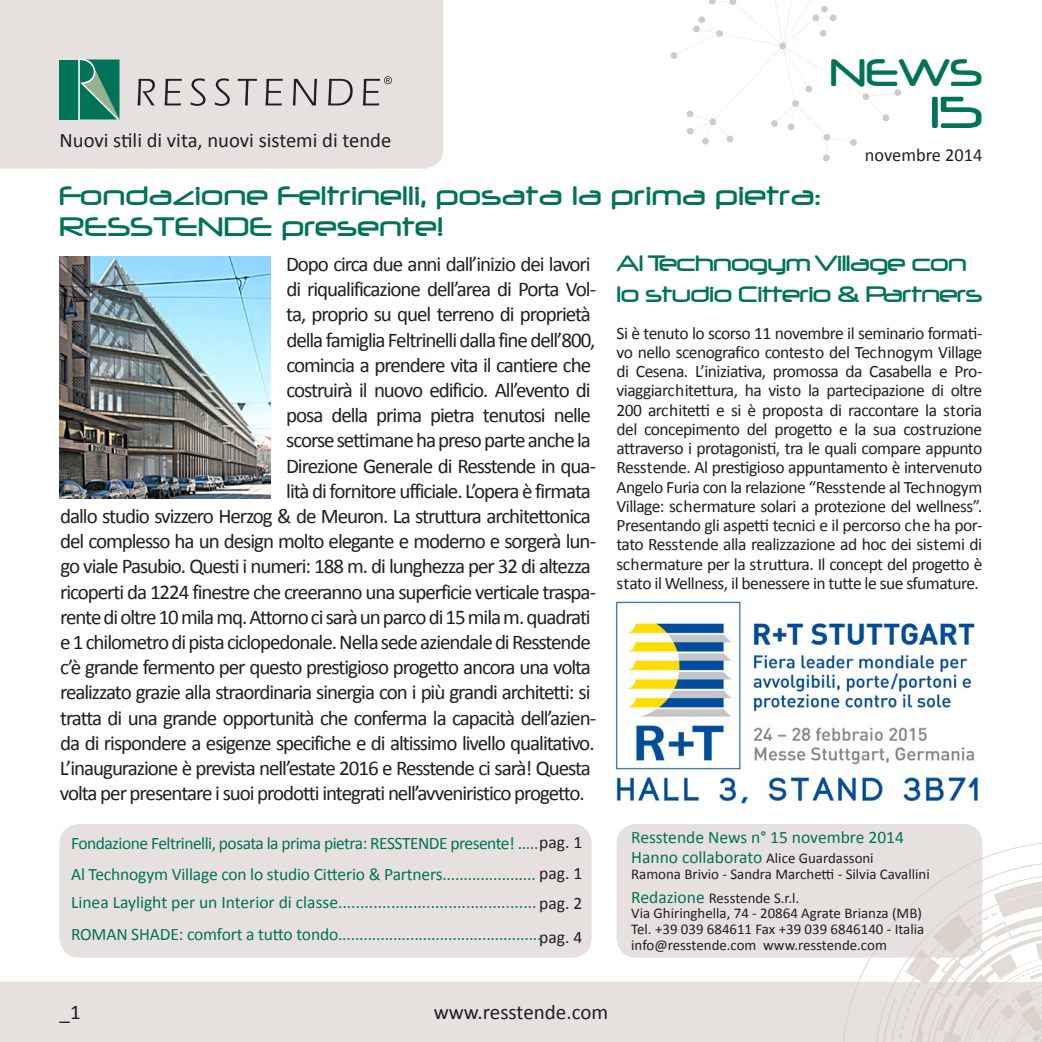
<style>
.page{position:relative;width:1042px;height:1042px;background:#fff}
.page>*{position:absolute;margin:0;border:0;box-sizing:border-box;transform-origin:0 0}
.t1{font:52.5px "Neuropol";color:#017359}
.t2{font:45.15px "Neuropol";color:#017359}
.t3{font:31.5px "Neuropol";letter-spacing:.01em;color:#017359}
.t4{font:26.25px/31.5px "Neuropol";letter-spacing:-.02em;color:#017359}
.t5{font:21px "Calibri";letter-spacing:-.05em;color:#231f20}
.t6{font:21px "Calibri";color:#231f20}
.t7{font:20.65px "Calibri";color:#231f20}
.t8{font:18.38px "Calibri";color:#231f20}
.t9{font:17.5px/19.2px "Calibri";letter-spacing:-.03em;color:#231f20;text-align:justify}
.t10{font:17.5px "Calibri";letter-spacing:-.01em;color:#017359}
.t11{font:17.5px "Calibri";letter-spacing:-.03em;color:#017359}
.t12{font:14.88px "Calibri";color:#231f20}
.s1{color:#231f20}
.s2{font-size:14.88px;color:#231f20}
.s3{font-size:17.5px;color:#017359}
</style>
<div class="page">
<svg style="left:822px;top:154px;width:8px;height:8px"></svg>
<div style="left:894px;top:89px;width:7px;height:7px;background:#d4cac5;border-radius:50%"></div>
<div style="left:670px;top:52px;width:8px;height:7px;background:#d4cac5;border-radius:50%"></div>
<svg style="left:674px;top:0;width:224px;height:158px"></svg>
<svg style="left:841px;top:842px;width:201px;height:140px"></svg>
<div style="left:0;top:0;width:443px;height:169px;background:#e6e0de"></div>
<svg style="left:78px;top:60px;width:41px;height:60px;background:#338b72"></svg>
<div style="left:60px;top:60px;width:18px;height:59px;background:#017359"></div>
<svg style="left:328px;top:79px;width:25px;height:26px"></svg>
<svg style="left:138px;top:79px;width:17px;height:26px"></svg>
<svg style="left:165px;top:79px;width:17px;height:26px"></svg>
<svg style="left:191px;top:78px;width:14px;height:28px"></svg>
<svg style="left:215px;top:78px;width:15px;height:28px"></svg>
<svg style="left:238px;top:79px;width:19px;height:26px"></svg>
<svg style="left:265px;top:79px;width:18px;height:26px"></svg>
<svg style="left:293px;top:79px;width:24px;height:26px"></svg>
<svg style="left:363px;top:76px;width:29px;height:29px"></svg>
<div style="left:0;top:982px;width:1042px;height:60px;background:#e6e0de"></div>
<div style="left:616px;top:824px;width:366px;height:133px;background:#e6e0de;border-radius:20px"></div>
<div style="left:60px;top:824px;width:532px;height:133px;background:#e6e0de;border-radius:20px"></div>
<img style="left:60px;top:256px;width:211px;height:243px">
<img style="left:615px;top:601px;width:364px;height:203px">
<p class="t2" style="left:829px;top:49px;width:154px">NEWS</p>
<p class="t7" style="left:60px;top:127px;width:333px">Nuovi stili di vita, nuovi sistemi di tende</p>
<p class="t3" style="left:60px;top:179px;width:762px">Fondazione Feltrinelli, posata la prima pietra:</p>
<p class="t3" style="left:60px;top:210px;width:385px">RESSTENDE presente!</p>
<p class="t1" style="left:930px;top:84px;width:54px">15</p>
<p class="t8" style="left:865px;top:144px;width:119px">novembre 2014</p>
<p class="t5" style="left:286px;top:251px;width:306px">Dopo circa due anni dall’inizio dei lavori</p>
<p class="t5" style="left:286px;top:276px;width:311px">di riqualificazione dell’area di Porta Vol-</p>
<p class="t5" style="left:286px;top:301px;width:306px">ta, proprio su quel terreno di proprietà</p>
<p class="t5" style="left:286px;top:326px;width:311px">della famiglia Feltrinelli dalla fine dell’800,</p>
<p class="t5" style="left:286px;top:351px;width:306px">comincia a prendere vita il cantiere che</p>
<p class="t5" style="left:286px;top:377px;width:306px">costruirà il nuovo edificio. All’evento di</p>
<p class="t5" style="left:286px;top:402px;width:306px">posa della prima pietra tenutosi nelle</p>
<p class="t5" style="left:286px;top:427px;width:306px">scorse settimane ha preso parte anche la</p>
<p class="t5" style="left:286px;top:452px;width:312px">Direzione Generale di Resstende in qua-</p>
<p class="t5" style="left:286px;top:477px;width:306px">lità di fornitore ufficiale. L’opera è firmata</p>
<p class="t5" style="left:60px;top:503px;width:532px">dallo studio svizzero Herzog &amp; de Meuron. La struttura architettonica</p>
<p class="t5" style="left:60px;top:528px;width:537px">del complesso ha un design molto elegante e moderno e sorgerà lun-</p>
<p class="t5" style="left:60px;top:553px;width:532px">go viale Pasubio. Questi i numeri: 188 m. di lunghezza per 32 di altezza</p>
<p class="t5" style="left:60px;top:578px;width:537px">ricoperti da 1224 finestre che creeranno una superficie verticale traspa-</p>
<p class="t5" style="left:60px;top:603px;width:532px">rente di oltre 10 mila mq. Attorno ci sarà un parco di 15 mila m. quadrati</p>
<p class="t5" style="left:60px;top:629px;width:532px">e 1 chilometro di pista ciclopedonale. Nella sede aziendale di Resstende</p>
<p class="t5" style="left:60px;top:654px;width:532px">c’è grande fermento per questo prestigioso progetto ancora una volta</p>
<p class="t5" style="left:60px;top:679px;width:532px">realizzato grazie alla straordinaria sinergia con i più grandi architetti: si</p>
<p class="t5" style="left:60px;top:704px;width:537px">tratta di una grande opportunità che conferma la capacità dell’azien-</p>
<p class="t5" style="left:60px;top:729px;width:536px">da di rispondere a esigenze specifiche e di altissimo livello qualitativo.</p>
<p class="t5" style="left:60px;top:755px;width:532px">L’inaugurazione è prevista nell’estate 2016 e Resstende ci sarà! Questa</p>
<p class="t5" style="left:60px;top:780px;width:526px">volta per presentare i suoi prodotti integrati nell’avveniristico progetto.</p>
<p class="t11" style="left:71px;top:831px;width:513px">Fondazione Feltrinelli, posata la prima pietra: RESSTENDE presente! .....<span class="s1">pag. 1</span></p>
<p class="t10" style="left:71px;top:863px;width:513px">Al Technogym Village con lo studio Citterio &amp; Partners...................... <span class="s1">pag. 1</span></p>
<p class="t10" style="left:71px;top:891px;width:513px">Linea Laylight per un Interior di classe.............................................<span class="s1">pag. 2</span></p>
<p class="t9" style="left:539px;top:927px;width:45px">pag. 4</p>
<p class="t10" style="left:71px;top:923px;width:472px">ROMAN SHADE: comfort a tutto tondo................................................</p>
<p class="t4" style="left:616px;top:247px;width:367px">Al Technogym Village con lo studio Citterio &amp; Partners</p>
<p class="t9" style="left:616px;top:323px;width:367px">Si è tenuto lo scorso 11 novembre il seminario formati&shy;vo nello scenografico contesto del Technogym Village di Cesena. L’iniziativa, promossa da Casabella e Pro&shy;viaggiarchitettura, ha visto la partecipazione di oltre 200 architetti e si è proposta di raccontare la storia del concepimento del progetto e la sua costruzione attraverso i protagonisti, tra le quali compare appunto Resstende. Al prestigioso appuntamento è intervenuto Angelo Furia con la relazione “Resstende al Technogym Village: schermature solari a protezione del wellness”.<br>Presentando gli aspetti tecnici e il percorso che ha por&shy;tato Resstende alla realizzazione ad hoc dei sistemi di schermature per la struttura. Il concept del progetto è stato il Wellness, il benessere in tutte le sue sfumature.</p>
<p class="t10" style="left:631px;top:825px;width:274px">Resstende News n° 15 novembre 2014</p>
<p class="t10" style="left:631px;top:846px;width:244px">Hanno collaborato <span class="s2">Alice Guardassoni</span></p>
<p class="t12" style="left:631px;top:864px;width:300px">Ramona Brivio - Sandra Marchetti - Silvia Cavallini</p>
<p class="t12" style="left:631px;top:888px;width:169px"><span class="s3">Redazione</span> Resstende S.r.l.</p>
<p class="t12" style="left:631px;top:904px;width:292px">Via Ghiringhella, 74 - 20864 Agrate Brianza (MB)</p>
<p class="t12" style="left:631px;top:920px;width:295px">Tel. +39 039 684611 Fax +39 039 6846140 - Italia</p>
<p class="t12" style="left:631px;top:935px;width:257px">info@resstende.com www.resstende.com</p>
<p class="t5" style="left:60px;top:999px;width:23px">_1</p>
<p class="t6" style="left:434px;top:999px;width:176px">www.resstende.com</p>
</div>
